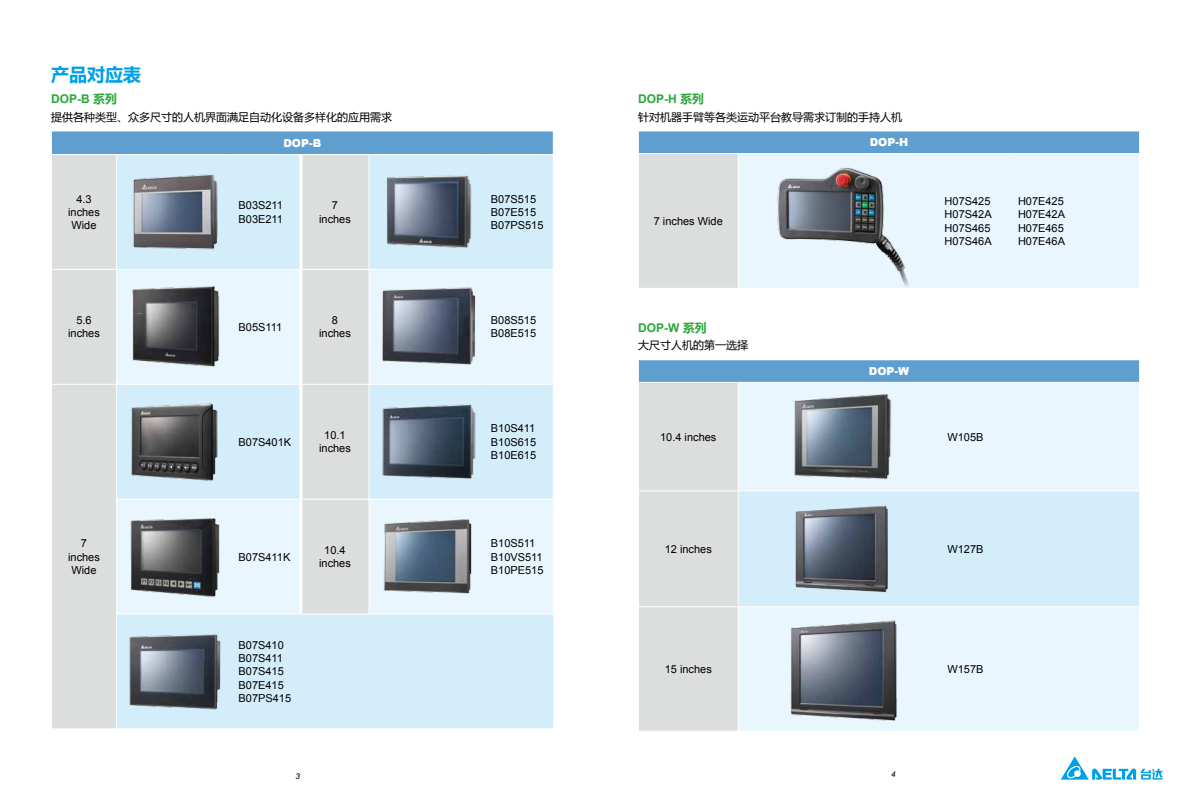
<style>
.page{position:relative;width:1191px;height:808px;background:#fff}
.page>*{position:absolute;margin:0;border:0;box-sizing:border-box;transform-origin:0 0}
.t1{font:700 18px "Microsoft Ya Hei";color:#00a0e9}
.t2{font:700 12px "Arial";color:#2aa738}
.t3{font:11px/13.2px "Arial";color:#000;text-align:center}
.t4{font:11px "Microsoft Ya Hei";color:#000}
.t5{font:900 11px "Arial";color:#fff}
.t6{font:italic 8px "Arial";color:#000}
.s1{font-family:"Microsoft Ya Hei"}
</style>
<div class="page">
<svg style="left:1060px;top:756px;width:102px;height:24px"></svg>
<div style="left:51px;top:131px;width:502px;height:24px;background:#5f9fd0"></div>
<div style="left:52px;top:155px;width:64px;height:573px;background:#dcdddd"></div>
<svg style="left:117px;top:155px;width:436px;height:573px;background:#d3ebf8"></svg>
<svg style="left:117px;top:270px;width:436px;height:344px;background:#e1eef5"></svg>
<hr style="left:51px;top:131px;width:66px;height:1px;background:#fff">
<svg style="left:51px;top:131px;width:1px;height:23px"></svg>
<hr style="left:117px;top:131px;width:113px;height:1px;background:#fff">
<hr style="left:230px;top:131px;width:71px;height:1px;background:#fff">
<hr style="left:301px;top:131px;width:68px;height:1px;background:#fff">
<hr style="left:369px;top:131px;width:113px;height:1px;background:#fff">
<hr style="left:482px;top:131px;width:72px;height:1px;background:#fff">
<hr style="left:51px;top:154px;width:66px;height:1px;background:#fff">
<hr style="left:51px;top:269px;width:66px;height:1px;background:#fff">
<hr style="left:51px;top:384px;width:66px;height:1px;background:#fff">
<hr style="left:301px;top:154px;width:68px;height:1px;background:#fff">
<hr style="left:302px;top:269px;width:67px;height:1px;background:#fff">
<hr style="left:302px;top:384px;width:67px;height:1px;background:#fff">
<hr style="left:117px;top:154px;width:113px;height:1px;background:#fff">
<hr style="left:230px;top:154px;width:71px;height:1px;background:#fff">
<hr style="left:369px;top:154px;width:113px;height:1px;background:#fff">
<hr style="left:369px;top:155px;width:1px;height:114px;background:#fff">
<hr style="left:482px;top:154px;width:72px;height:1px;background:#fff">
<hr style="left:369px;top:385px;width:1px;height:114px;background:#fff">
<hr style="left:369px;top:269px;width:113px;height:1px;background:#fff">
<hr style="left:369px;top:270px;width:1px;height:114px;background:#fff">
<hr style="left:369px;top:384px;width:113px;height:1px;background:#fff">
<hr style="left:482px;top:269px;width:72px;height:1px;background:#fff">
<hr style="left:482px;top:384px;width:72px;height:1px;background:#fff">
<hr style="left:117px;top:269px;width:113px;height:1px;background:#fff">
<hr style="left:117px;top:384px;width:113px;height:1px;background:#fff">
<hr style="left:230px;top:269px;width:69px;height:1px;background:#fff">
<hr style="left:230px;top:384px;width:69px;height:1px;background:#fff">
<hr style="left:116px;top:499px;width:114px;height:1px;background:#fff">
<hr style="left:116px;top:614px;width:114px;height:1px;background:#fff">
<hr style="left:230px;top:499px;width:69px;height:1px;background:#fff">
<hr style="left:230px;top:614px;width:71px;height:1px;background:#fff">
<hr style="left:369px;top:499px;width:113px;height:1px;background:#fff">
<hr style="left:369px;top:614px;width:113px;height:1px;background:#fff">
<hr style="left:482px;top:499px;width:72px;height:1px;background:#fff">
<hr style="left:482px;top:614px;width:72px;height:1px;background:#fff">
<hr style="left:302px;top:499px;width:67px;height:1px;background:#fff">
<hr style="left:369px;top:499px;width:1px;height:115px;background:#fff">
<hr style="left:301px;top:614px;width:68px;height:1px;background:#fff">
<hr style="left:299px;top:155px;width:3px;height:114px;background:#fff">
<hr style="left:299px;top:269px;width:3px;height:115px;background:#fff">
<hr style="left:299px;top:384px;width:3px;height:115px;background:#fff">
<hr style="left:299px;top:499px;width:3px;height:115px;background:#fff">
<img style="left:131px;top:172px;width:89px;height:80px">
<img style="left:385px;top:173px;width:89px;height:78px">
<img style="left:130px;top:285px;width:91px;height:84px">
<img style="left:380px;top:288px;width:98px;height:78px">
<img style="left:130px;top:402px;width:91px;height:79px">
<img style="left:380px;top:402px;width:99px;height:79px">
<img style="left:128px;top:516px;width:95px;height:81px">
<img style="left:382px;top:515px;width:95px;height:83px">
<img style="left:129px;top:633px;width:93px;height:77px">
<div style="left:638px;top:131px;width:501px;height:23px;background:#5f9fd0"></div>
<div style="left:638px;top:154px;width:100px;height:134px;background:#dcdddd"></div>
<div style="left:739px;top:154px;width:400px;height:134px;background:#eaf6fd"></div>
<hr style="left:638px;top:131px;width:100px;height:1px;background:#fff">
<svg style="left:638px;top:131px;width:1px;height:22px"></svg>
<hr style="left:738px;top:131px;width:201px;height:1px;background:#fff">
<hr style="left:939px;top:131px;width:73px;height:1px;background:#fff">
<hr style="left:1012px;top:131px;width:128px;height:1px;background:#fff">
<svg style="left:1139px;top:131px;width:1px;height:22px"></svg>
<hr style="left:638px;top:153px;width:100px;height:1px;background:#fff">
<hr style="left:638px;top:154px;width:1px;height:134px;background:#fff">
<hr style="left:738px;top:153px;width:201px;height:1px;background:#fff">
<hr style="left:939px;top:153px;width:73px;height:1px;background:#fff">
<hr style="left:1012px;top:153px;width:128px;height:1px;background:#fff">
<img style="left:764px;top:155px;width:148px;height:132px">
<div style="left:638px;top:360px;width:501px;height:22px;background:#5f9fd0"></div>
<div style="left:739px;top:383px;width:400px;height:348px;background:#eaf6fd"></div>
<div style="left:739px;top:491px;width:400px;height:115px;background:#d3edfb"></div>
<div style="left:638px;top:360px;width:100px;height:371px;background:#dcdddd"></div>
<svg style="left:1139px;top:360px;width:1px;height:22px"></svg>
<hr style="left:638px;top:382px;width:100px;height:1px;background:#fff">
<hr style="left:638px;top:383px;width:1px;height:107px;background:#fff">
<hr style="left:638px;top:490px;width:100px;height:1px;background:#fff">
<hr style="left:638px;top:491px;width:1px;height:115px;background:#fff">
<hr style="left:638px;top:606px;width:100px;height:1px;background:#fff">
<hr style="left:638px;top:607px;width:1px;height:124px;background:#fff">
<hr style="left:738px;top:490px;width:201px;height:1px;background:#fff">
<hr style="left:939px;top:490px;width:201px;height:1px;background:#fff">
<hr style="left:738px;top:606px;width:201px;height:1px;background:#fff">
<hr style="left:939px;top:606px;width:201px;height:1px;background:#fff">
<img style="left:786px;top:384px;width:115px;height:105px">
<img style="left:786px;top:497px;width:114px;height:104px">
<img style="left:781px;top:612px;width:125px;height:114px">
<p class="t1" style="left:51px;top:62px;width:92px">产品对应表</p>
<p class="t2" style="left:51px;top:91px;width:68px">DOP-B <span class="s1">系列</span></p>
<p class="t4" style="left:51px;top:109px;width:342px">提供各种类型、众多尺寸的人机界面满足自动化设备多样化的应用需求</p>
<p class="t5" style="left:283px;top:135px;width:39px">DOP-B</p>
<p class="t3" style="left:68px;top:192px;width:33px">4.3 inches<br>Wide</p>
<p class="t3" style="left:238px;top:199px;width:46px;text-align:left">B03S211<br>B03E211</p>
<p class="t3" style="left:319px;top:199px;width:33px">7 inches</p>
<p class="t3" style="left:491px;top:192px;width:54px;text-align:left">B07S515<br>B07E515<br>B07PS515</p>
<p class="t3" style="left:68px;top:314px;width:33px">5.6 inches</p>
<p class="t3" style="left:238px;top:320px;width:45px">B05S111</p>
<p class="t3" style="left:319px;top:314px;width:33px">8 inches</p>
<p class="t3" style="left:491px;top:314px;width:47px;text-align:left">B08S515<br>B08E515</p>
<p class="t3" style="left:68px;top:537px;width:33px">7 inches<br>Wide</p>
<p class="t3" style="left:238px;top:435px;width:54px">B07S401K</p>
<p class="t3" style="left:319px;top:429px;width:33px">10.1 inches</p>
<p class="t3" style="left:491px;top:422px;width:47px;text-align:justify">B10S411<br>B10S615<br>B10E615</p>
<p class="t3" style="left:238px;top:550px;width:53px">B07S411K</p>
<p class="t3" style="left:319px;top:544px;width:33px">10.4 inches</p>
<p class="t3" style="left:491px;top:537px;width:54px;text-align:left">B10S511<br>B10VS511<br>B10PE515</p>
<p class="t3" style="left:238px;top:639px;width:54px;text-align:left">B07S410<br>B07S411<br>B07S415<br>B07E415<br>B07PS415</p>
<p class="t2" style="left:638px;top:91px;width:67px">DOP-H <span class="s1">系列</span></p>
<p class="t4" style="left:638px;top:109px;width:265px">针对机器手臂等各类运动平台教导需求订制的手持人机</p>
<p class="t5" style="left:869px;top:134px;width:40px">DOP-H</p>
<p class="t3" style="left:654px;top:215px;width:71px">7 inches Wide</p>
<p class="t2" style="left:638px;top:320px;width:70px">DOP-W <span class="s1">系列</span></p>
<p class="t4" style="left:638px;top:338px;width:111px">大尺寸人机的第一选择</p>
<p class="t5" style="left:869px;top:363px;width:42px">DOP-W</p>
<p class="t3" style="left:944px;top:195px;width:49px;text-align:justify">H07S425<br>H07S42A H07S465<br>H07S46A</p>
<p class="t3" style="left:1018px;top:195px;width:49px;text-align:justify">H07E425<br>H07E42A H07E465<br>H07E46A</p>
<p class="t3" style="left:660px;top:430px;width:58px">10.4 inches</p>
<p class="t3" style="left:947px;top:430px;width:38px">W105B</p>
<p class="t3" style="left:665px;top:542px;width:49px">12 inches</p>
<p class="t3" style="left:947px;top:542px;width:38px">W127B</p>
<p class="t3" style="left:665px;top:662px;width:49px">15 inches</p>
<p class="t3" style="left:947px;top:662px;width:38px">W157B</p>
<p class="t6" style="left:295px;top:771px;width:6px">3</p>
<p class="t6" style="left:891px;top:769px;width:6px">4</p>
</div>
